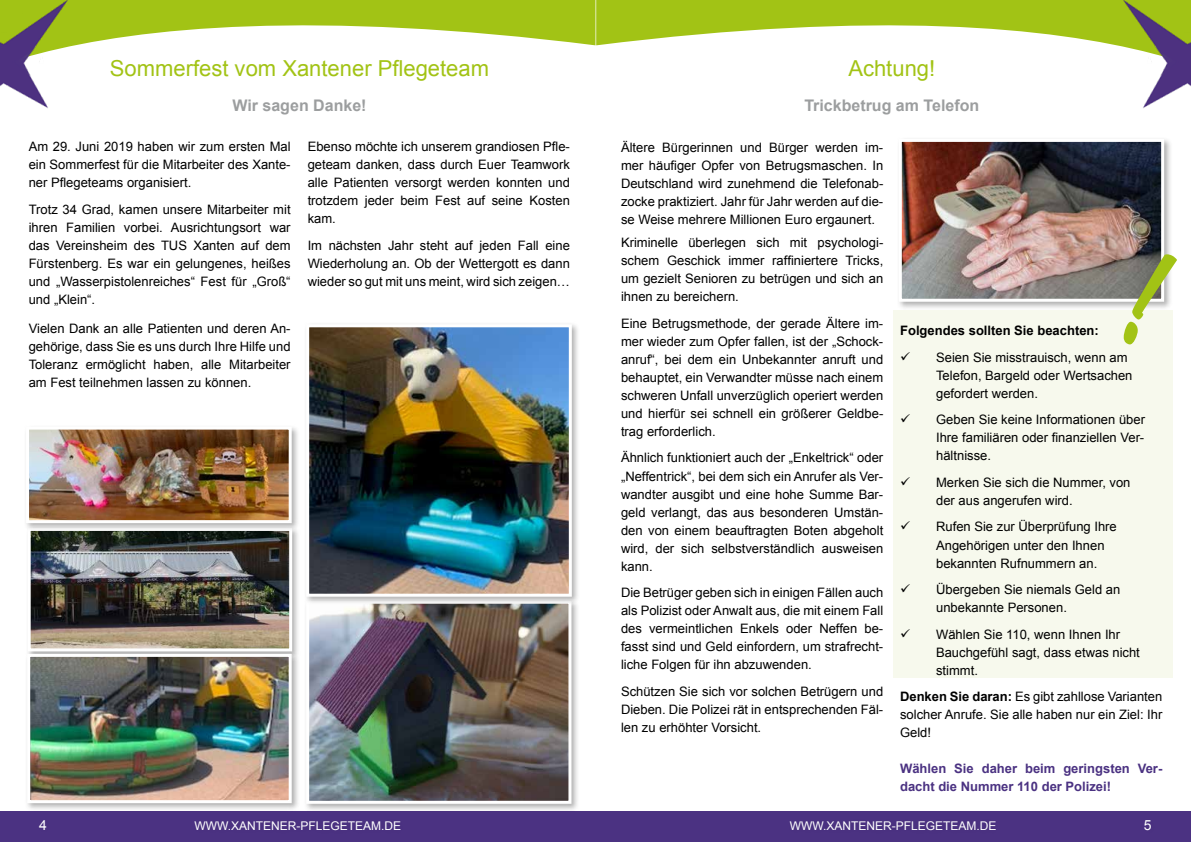
<style>
.page{position:relative;width:1191px;height:842px;background:#fff}
.page>*{position:absolute;margin:0;border:0;box-sizing:border-box;transform-origin:0 0}
.t1{font:144.1px "Brush Script";color:#a2c315}
.t2{font:22px "Arial";color:#a2c315}
.t3{font:700 16px "Arial";color:#9c9e9f}
.t4{font:14px "Arial";color:#fff}
.t5{font:13px/18px "Arial";color:#000;text-align:justify}
.t6{font:700 13px/18px "Arial";color:#4b3282}
.t7{font:700 13px "Arial";color:#000}
.t8{font:12px "Arial";color:#fff}
.s1{font-weight:700}
</style>
<div class="page">
<div style="left:0;top:811px;width:1191px;height:31px;background:#4b3282"></div>
<svg style="left:67px;top:0;width:528px;height:47px;fill:#a2c315"></svg>
<svg style="left:596px;top:0;width:527px;height:47px;fill:#a2c315"></svg>
<img style="left:0;top:0;width:67px;height:109px">
<img style="left:1123px;top:0;width:68px;height:109px">
<div style="left:25px;top:525px;width:275px;height:134px;background:#000;opacity:.3"></div>
<img style="left:32px;top:532px;width:256px;height:115px">
<div style="left:28px;top:528px;width:264px;height:123px;border:3px solid #fff"></div>
<div style="left:303px;top:598px;width:277px;height:214px;background:#000;opacity:.3"></div>
<img style="left:310px;top:605px;width:257px;height:195px">
<div style="left:306px;top:601px;width:265px;height:203px;border:3px solid #fff"></div>
<div style="left:23px;top:424px;width:277px;height:108px;background:#000;opacity:.3"></div>
<img style="left:30px;top:431px;width:258px;height:88px">
<div style="left:26px;top:427px;width:266px;height:96px;border:3px solid #fff"></div>
<div style="left:303px;top:322px;width:277px;height:283px;background:#000;opacity:.3"></div>
<img style="left:310px;top:328px;width:258px;height:265px">
<div style="left:306px;top:324px;width:266px;height:273px;border:3px solid #fff"></div>
<div style="left:25px;top:651px;width:275px;height:160px;background:#000;opacity:.3"></div>
<img style="left:31px;top:658px;width:257px;height:141px">
<div style="left:27px;top:654px;width:265px;height:149px;border:3px solid #fff"></div>
<div style="left:893px;top:310px;width:279px;height:367px;background:#f7f9ed"></div>
<div style="left:896px;top:136px;width:276px;height:174px;background:#000;opacity:.3"></div>
<img style="left:902px;top:143px;width:258px;height:155px">
<div style="left:898px;top:139px;width:266px;height:163px;border:3px solid #fff"></div>
<h2 class="t2" style="left:110px;top:53px;width:381px">Sommerfest vom Xantener Pflegeteam</h2>
<p class="t3" style="left:232px;top:94px;width:136px">Wir sagen Danke!</p>
<p class="t5" style="left:29px;top:138px;width:263px">Am 29. Juni 2019 haben wir zum ersten Mal ein Sommerfest für die Mitarbeiter des Xante&shy;ner Pflegeteams organisiert.</p>
<p class="t5" style="left:29px;top:200px;width:263px">Trotz 34 Grad, kamen unsere Mitarbeiter mit ihren Familien vorbei. Ausrichtungsort war das Vereinsheim des TUS Xanten auf dem Fürstenberg. Es war ein gelungenes, heißes und „Wasserpistolenreiches“ Fest für „Groß“ und „Klein“.</p>
<p class="t5" style="left:29px;top:320px;width:263px">Vielen Dank an alle Patienten und deren An&shy;gehörige, dass Sie es uns durch Ihre Hilfe und Toleranz ermöglicht haben, alle Mitarbeiter am Fest teilnehmen lassen zu können.</p>
<p class="t5" style="left:308px;top:138px;width:264px">Ebenso möchte ich unserem grandiosen Pfle&shy;geteam danken, dass durch Euer Teamwork alle Patienten versorgt werden konnten und trotzdem jeder beim Fest auf seine Kosten kam.</p>
<p class="t5" style="left:308px;top:236px;width:264px">Im nächsten Jahr steht auf jeden Fall eine Wiederholung an. Ob der Wettergott es dann wieder so gut mit uns meint, wird sich zeigen…</p>
<h2 class="t2" style="left:848px;top:53px;width:88px">Achtung!</h2>
<p class="t3" style="left:804px;top:94px;width:176px">Trickbetrug am Telefon</p>
<p class="t5" style="left:621px;top:138px;width:264px">Ältere Bürgerinnen und Bürger werden im&shy;mer häufiger Opfer von Betrugsmaschen. In Deutschland wird zunehmend die Telefonab&shy;zocke praktiziert. Jahr für Jahr werden auf die&shy;se Weise mehrere Millionen Euro ergaunert.</p>
<p class="t5" style="left:621px;top:234px;width:264px">Kriminelle überlegen sich mit psychologi&shy;schem Geschick immer raffiniertere Tricks, um gezielt Senioren zu betrügen und sich an ihnen zu bereichern.</p>
<p class="t5" style="left:621px;top:314px;width:264px">Eine Betrugsmethode, der gerade Ältere im&shy;mer wieder zum Opfer fallen, ist der „Schock&shy;anruf“, bei dem ein Unbekannter anruft und behauptet, ein Verwandter müsse nach einem schweren Unfall unverzüglich operiert werden und hierfür sei schnell ein größerer Geldbe&shy;trag erforderlich.</p>
<p class="t5" style="left:621px;top:449px;width:264px">Ähnlich funktioniert auch der „Enkeltrick“ oder „Neffentrick“, bei dem sich ein Anrufer als Ver&shy;wandter ausgibt und eine hohe Summe Bar&shy;geld verlangt, das aus besonderen Umstän&shy;den von einem beauftragten Boten abgeholt wird, der sich selbstverständlich ausweisen kann.</p>
<p class="t5" style="left:621px;top:584px;width:264px">Die Betrüger geben sich in einigen Fällen auch als Polizist oder Anwalt aus, die mit einem Fall des vermeintlichen Enkels oder Neffen be&shy;fasst sind und Geld einfordern, um strafrecht&shy;liche Folgen für ihn abzuwenden.</p>
<p class="t5" style="left:621px;top:682px;width:264px">Schützen Sie sich vor solchen Betrügern und Dieben. Die Polizei rät in entsprechenden Fäl&shy;len zu erhöhter Vorsicht.</p>
<h1 class="t1" style="left:1114px;top:205px;width:51px">!</h1>
<p class="t7" style="left:900px;top:322px;width:200px">Folgendes sollten Sie beachten:</p>
<p class="t5" style="left:936px;top:348px;width:198px;text-align:left">Seien Sie misstrauisch, wenn am<br>Telefon, Bargeld oder Wertsachen gefordert werden.</p>
<p class="t5" style="left:936px;top:411px;width:210px">Geben Sie keine Informationen über Ihre familiären oder finanziellen Ver&shy;hältnisse.</p>
<p class="t5" style="left:936px;top:473px;width:196px">Merken Sie sich die Nummer, von der aus angerufen wird.</p>
<p class="t5" style="left:936px;top:518px;width:182px;text-align:left">Rufen Sie zur Überprüfung Ihre<br>Angehörigen unter den Ihnen bekannten Rufnummern an.</p>
<p class="t5" style="left:936px;top:581px;width:186px">Übergeben Sie niemals Geld an unbekannte Personen.</p>
<p class="t5" style="left:936px;top:625px;width:205px;text-align:left">Wählen Sie 110, wenn Ihnen Ihr<br>Bauchgefühl sagt, dass etwas nicht stimmt.</p>
<p class="t5" style="left:900px;top:688px;width:264px"><span class="s1">Denken Sie daran:</span> Es gibt zahllose Varianten solcher Anrufe. Sie alle haben nur ein Ziel: Ihr Geld!</p>
<p class="t6" style="left:900px;top:760px;width:264px">Wählen Sie daher beim geringsten Ver&shy;dacht die Nummer 110 der Polizei!</p>
<p class="t4" style="left:39px;top:816px;width:9px">4</p>
<p class="t8" style="left:194px;top:818px;width:208px">WWW.XANTENER-PFLEGETEAM.DE</p>
<p class="t8" style="left:790px;top:818px;width:208px">WWW.XANTENER-PFLEGETEAM.DE</p>
<p class="t4" style="left:1143px;top:816px;width:9px">5</p>
</div>
